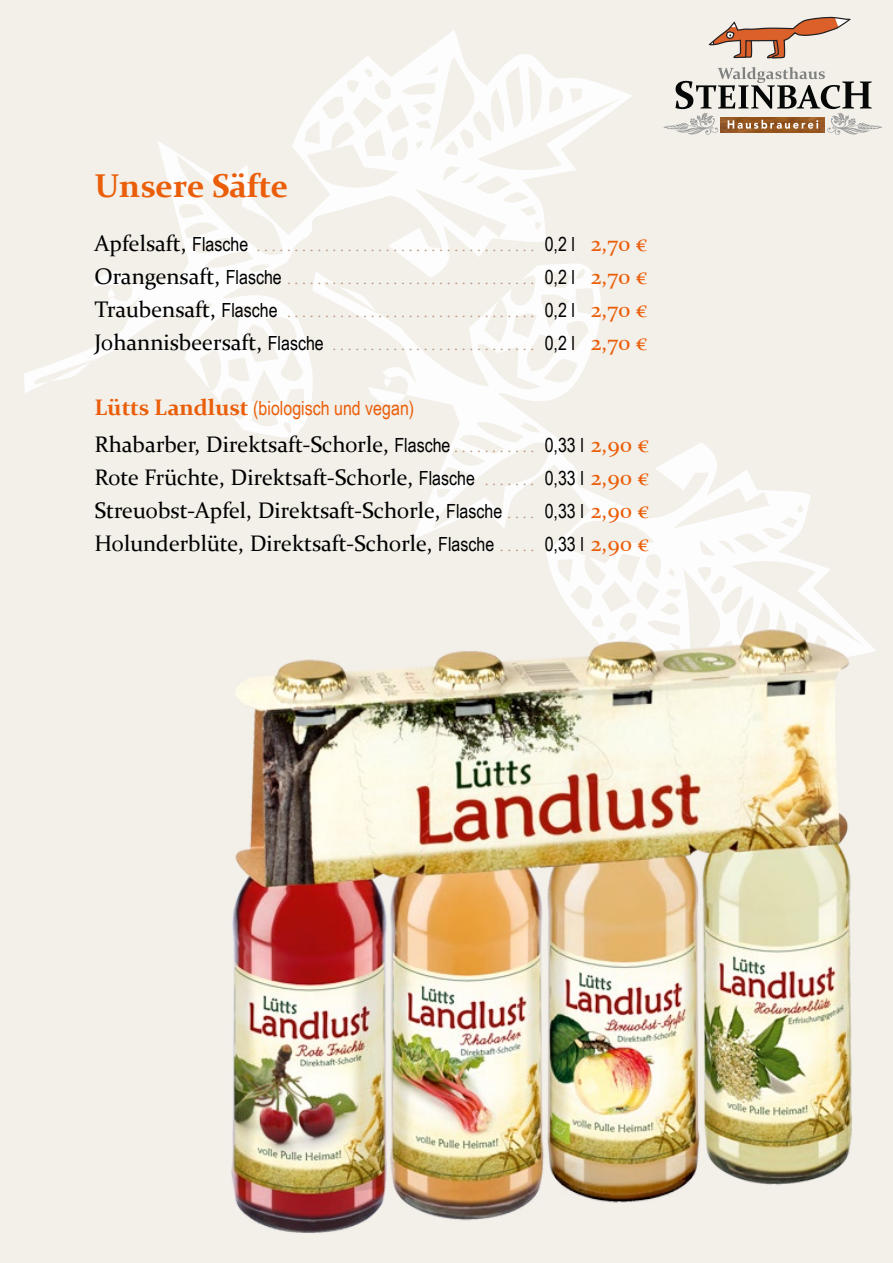
<style>
.page{position:relative;width:893px;height:1263px;background:#f3efe9}
.page>*{position:absolute;margin:0;border:0;box-sizing:border-box;transform-origin:0 0}
.t1{font:700 33px "Constantia";color:#eb5e09}
.t2{font:22.5px/33px "Constantia";color:#000;text-align:justify}
.t3{font:19.5px "Arial Narrow";color:#eb5e09}
.t4{font:15px "Constantia";color:#b8977d}
.s1{font-size:22.5px;color:#000}
.s2{font-family:"Arial Narrow";font-size:19.5px;color:#000}
.s3{font-size:22.5px;color:#eb5e09}
.s4{font-family:"Constantia";font-weight:700;font-size:22.5px}
.s5{font-family:"Arial Narrow";font-size:19.5px}
.s6{font-size:15px;color:#b8977d}
.s7{color:#eb5e09}
</style>
<div class="page">
<svg style="left:24px;top:30px;width:608px;height:408px"></svg>
<svg style="left:312px;top:263px;width:564px;height:389px"></svg>
<img style="left:231px;top:596px;width:640px;height:637px">
<svg style="left:663px;top:17px;width:219px;height:118px"></svg>
<h1 class="t1" style="left:95px;top:163px;width:196px">Unsere Säfte</h1>
<p class="t4" style="left:95px;top:236px;width:554px"><span class="s1">Apfelsaft,</span> <span class="s2">Flasche</span> . . . . . . . . . . . . . . . . . . . . . . . . . . . . . . . . . . . . . <span class="s2">0,2 l</span> <span class="s3">2,70 €</span></p>
<p class="t4" style="left:95px;top:269px;width:554px"><span class="s1">Orangensaft,</span> <span class="s2">Flasche</span> . . . . . . . . . . . . . . . . . . . . . . . . . . . . . . . . . <span class="s2">0,2 l</span> <span class="s3">2,70 €</span></p>
<p class="t4" style="left:95px;top:302px;width:554px"><span class="s1">Traubensaft,</span> <span class="s2">Flasche</span> . . . . . . . . . . . . . . . . . . . . . . . . . . . . . . . . . <span class="s2">0,2 l</span> <span class="s3">2,70 €</span></p>
<p class="t4" style="left:95px;top:335px;width:554px"><span class="s1">Johannisbeersaft,</span> <span class="s2">Flasche</span> . . . . . . . . . . . . . . . . . . . . . . . . . . . <span class="s2">0,2 l</span> <span class="s3">2,70 €</span></p>
<h3 class="t3" style="left:95px;top:393px;width:321px"><span class="s4">Lütts Landlust</span> (biologisch und vegan)</h3>
<p class="t2" style="left:95px;top:427px;width:556px">Rhabarber, Direktsaft-Schorle, <span class="s5">Flasche</span> <span class="s6">. . . . . . . . . . .</span> <span class="s5">0,33 l</span> <span class="s7">2,90 € </span>Rote Früchte, Direktsaft-Schorle, <span class="s5">Flasche</span> <span class="s6">. . . . . . .</span> <span class="s5">0,33 l</span> <span class="s7">2,90 € </span>Streuobst-Apfel, Direktsaft-Schorle, <span class="s5">Flasche</span> <span class="s6">. . . .</span> <span class="s5">0,33 l</span> <span class="s7">2,90 € </span>Holunderblüte, Direktsaft-Schorle, <span class="s5">Flasche</span> <span class="s6">. . . . .</span> <span class="s5">0,33 l</span> <span class="s7">2,90 €</span></p>
</div>
